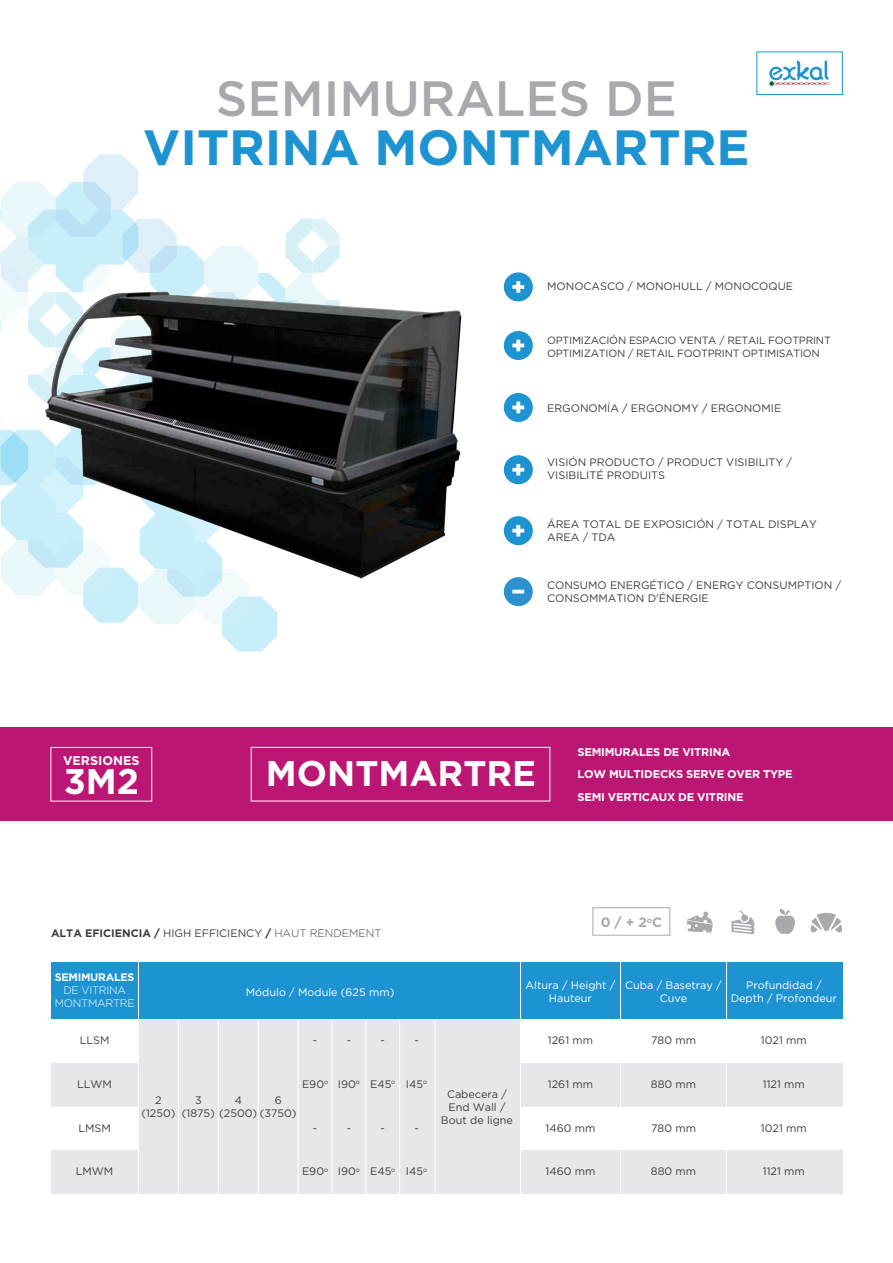
<style>
.page{position:relative;width:893px;height:1263px;background:#fff}
.page>*{position:absolute;margin:0;border:0;box-sizing:border-box;transform-origin:0 0}
.t1{font:700 49.5px "Gotham";color:#1e93d2}
.t2{font:500 49.5px "Gotham";color:#a8a9ad}
.t3{font:700 35.7px "Gotham";color:#fff}
.t4{font:700 13.5px "Gotham";color:#a8a9ad}
.t5{font:700 12.6px "Gotham";color:#fff}
.t6{font:700 11.25px/22.5px "Gotham";letter-spacing:-.02em;color:#fff}
.t7{font:10.8px/13px "Gotham";color:#3e3e3f}
.t8{font:10.8px/13px "Gotham";color:#fff;text-align:center}
.t9{font:700 10.8px "Gotham";color:#3e3e3f}
.t10{font:300 10.8px/13px "Gotham";letter-spacing:-.025em;color:#fff;text-align:center}
.t11{font:700 10.8px "Gotham";letter-spacing:-.025em;color:#fff}
.t12{font:10.5px/13.5px "Gotham";letter-spacing:-.02em;color:#3e3e3f}
.s1{font-weight:400}
.s2{font-weight:300}
</style>
<div class="page">
<div style="left:138px;top:1019px;width:382px;height:175px;background:#e6e7e9"></div>
<svg style="left:0;top:154px;width:332px;height:498px"></svg>
<div style="left:0;top:728px;width:893px;height:93px;background:#bb1674"></div>
<div style="left:756px;top:51px;width:87px;height:44px;border:1px solid #1e93d2"></div>
<svg style="left:769px;top:61px;width:61px;height:25px"></svg>
<div style="left:51px;top:962px;width:791px;height:57px;background:#1e93d2"></div>
<div style="left:51px;top:1063px;width:791px;height:43px;background:#e6e7e9"></div>
<div style="left:51px;top:1150px;width:791px;height:44px;background:#e6e7e9"></div>
<div style="left:51px;top:747px;width:101px;height:54px;border:1px solid #fff"></div>
<div style="left:251px;top:747px;width:299px;height:54px;border:1px solid #fff"></div>
<svg style="left:687px;top:911px;width:26px;height:22px"></svg>
<div style="left:592px;top:907px;width:78px;height:28px;border:1px solid #a8a9ad"></div>
<svg style="left:811px;top:913px;width:31px;height:19px"></svg>
<svg style="left:775px;top:909px;width:20px;height:25px"></svg>
<svg style="left:731px;top:910px;width:24px;height:24px"></svg>
<hr style="left:138px;top:960px;width:1px;height:234px;background:#fff">
<hr style="left:520px;top:960px;width:1px;height:234px;background:#fff">
<hr style="left:218px;top:1019px;width:1px;height:175px;background:#fff">
<hr style="left:258px;top:1019px;width:1px;height:175px;background:#fff">
<hr style="left:178px;top:1019px;width:1px;height:175px;background:#fff">
<hr style="left:620px;top:960px;width:1px;height:234px;background:#fff">
<hr style="left:726px;top:960px;width:1px;height:234px;background:#fff">
<hr style="left:298px;top:1019px;width:1px;height:175px;background:#fff">
<hr style="left:332px;top:1019px;width:1px;height:175px;background:#fff">
<hr style="left:365px;top:1019px;width:1px;height:175px;background:#fff">
<hr style="left:399px;top:1019px;width:1px;height:175px;background:#fff">
<hr style="left:435px;top:1019px;width:1px;height:175px;background:#fff">
<img style="left:0;top:227px;width:533px;height:402px">
<h1 class="t2" style="left:216px;top:66px;width:463px">SEMIMURALES DE</h1>
<h1 class="t1" style="left:143px;top:115px;width:608px">VITRINA MONTMARTRE</h1>
<p class="t7" style="left:547px;top:280px;width:248px">MONOCASCO / MONOHULL / MONOCOQUE</p>
<p class="t12" style="left:547px;top:333px;width:285px">OPTIMIZACIÓN ESPACIO VENTA / RETAIL FOOTPRINT<br>OPTIMIZATION / RETAIL FOOTPRINT OPTIMISATION</p>
<p class="t7" style="left:547px;top:401px;width:236px">ERGONOMÍA / ERGONOMY / ERGONOMIE</p>
<p class="t7" style="left:547px;top:456px;width:246px">VISIÓN PRODUCTO / PRODUCT VISIBILITY /<br>VISIBILITÉ PRODUITS</p>
<p class="t7" style="left:547px;top:517px;width:271px">ÁREA TOTAL DE EXPOSICIÓN / TOTAL DISPLAY<br>AREA / TDA</p>
<p class="t7" style="left:547px;top:578px;width:296px">CONSUMO ENERGÉTICO / ENERGY CONSUMPTION /<br>CONSOMMATION D'ÉNERGIE</p>
<p class="t5" style="left:63px;top:752px;width:78px">VERSIONES</p>
<h2 class="t3" style="left:64px;top:758px;width:77px">3M2</h2>
<h2 class="t3" style="left:266px;top:750px;width:272px">MONTMARTRE</h2>
<p class="t6" style="left:577px;top:740px;width:217px">SEMIMURALES DE VITRINA<br>LOW MULTIDECKS SERVE OVER TYPE<br>SEMI VERTICAUX DE VITRINE</p>
<p class="t9" style="left:51px;top:926px;width:332px">ALTA EFICIENCIA / <span class="s1">HIGH EFFICIENCY</span> / <span class="s2">HAUT RENDEMENT</span></p>
<p class="t4" style="left:601px;top:914px;width:63px">0 / + 2<sup>o</sup>C</p>
<p class="t11" style="left:55px;top:970px;width:81px">SEMIMURALES</p>
<p class="t10" style="left:55px;top:983px;width:81px">DE VITRINA<br>MONTMARTRE</p>
<p class="t7" style="left:80px;top:1034px;width:31px">LLSM</p>
<p class="t8" style="left:731px;top:978px;width:108px">Profundidad /<br>Depth / Profondeur</p>
<p class="t8" style="left:526px;top:978px;width:91px">Altura / Height /<br>Hauteur</p>
<p class="t8" style="left:625px;top:978px;width:98px">Cuba / Basetray /<br>Cuve</p>
<p class="t7" style="left:651px;top:1034px;width:46px">780 mm</p>
<p class="t7" style="left:761px;top:1034px;width:47px">1021 mm</p>
<p class="t7" style="left:651px;top:1077px;width:47px">880 mm</p>
<p class="t7" style="left:763px;top:1077px;width:44px">1121 mm</p>
<p class="t8" style="left:246px;top:985px;width:150px">Módulo / Module (625 mm)</p>
<p class="t7" style="left:548px;top:1034px;width:47px">1261 mm</p>
<p class="t7" style="left:347px;top:1034px;width:6px">-</p>
<p class="t7" style="left:338px;top:1077px;width:24px">I90<sup>o</sup></p>
<p class="t7" style="left:347px;top:1121px;width:6px">-</p>
<p class="t7" style="left:338px;top:1165px;width:24px">I90<sup>o</sup></p>
<p class="t7" style="left:381px;top:1034px;width:6px">-</p>
<p class="t7" style="left:370px;top:1077px;width:27px">E45<sup>o</sup></p>
<p class="t7" style="left:381px;top:1121px;width:6px">-</p>
<p class="t7" style="left:370px;top:1165px;width:27px">E45<sup>o</sup></p>
<p class="t7" style="left:414px;top:1034px;width:6px">-</p>
<p class="t7" style="left:406px;top:1077px;width:23px">I45<sup>o</sup></p>
<p class="t7" style="left:414px;top:1121px;width:6px">-</p>
<p class="t7" style="left:406px;top:1165px;width:23px">I45<sup>o</sup></p>
<p class="t7" style="left:313px;top:1034px;width:6px">-</p>
<p class="t7" style="left:302px;top:1077px;width:28px">E90<sup>o</sup></p>
<p class="t7" style="left:313px;top:1121px;width:6px">-</p>
<p class="t7" style="left:302px;top:1165px;width:28px">E90<sup>o</sup></p>
<p class="t7" style="left:77px;top:1077px;width:36px">LLWM</p>
<p class="t7" style="left:548px;top:1077px;width:47px">1261 mm</p>
<p class="t7" style="left:78px;top:1121px;width:34px">LMSM</p>
<p class="t7" style="left:235px;top:1094px;width:9px">4</p>
<p class="t7" style="left:275px;top:1094px;width:9px">6</p>
<p class="t7" style="left:441px;top:1087px;width:74px;text-align:center">Cabecera /<br>End Wall /<br>Bout de ligne</p>
<p class="t7" style="left:141px;top:1094px;width:36px;text-align:center">2 (1250)</p>
<p class="t7" style="left:182px;top:1094px;width:116px;text-indent:13px">3<br>(1875) (2500) (3750)</p>
<p class="t7" style="left:546px;top:1121px;width:51px">1460 mm</p>
<p class="t7" style="left:651px;top:1121px;width:46px">780 mm</p>
<p class="t7" style="left:761px;top:1121px;width:47px">1021 mm</p>
<p class="t7" style="left:651px;top:1165px;width:47px">880 mm</p>
<p class="t7" style="left:763px;top:1165px;width:44px">1121 mm</p>
<p class="t7" style="left:76px;top:1165px;width:39px">LMWM</p>
<p class="t7" style="left:546px;top:1165px;width:51px">1460 mm</p>
</div>
